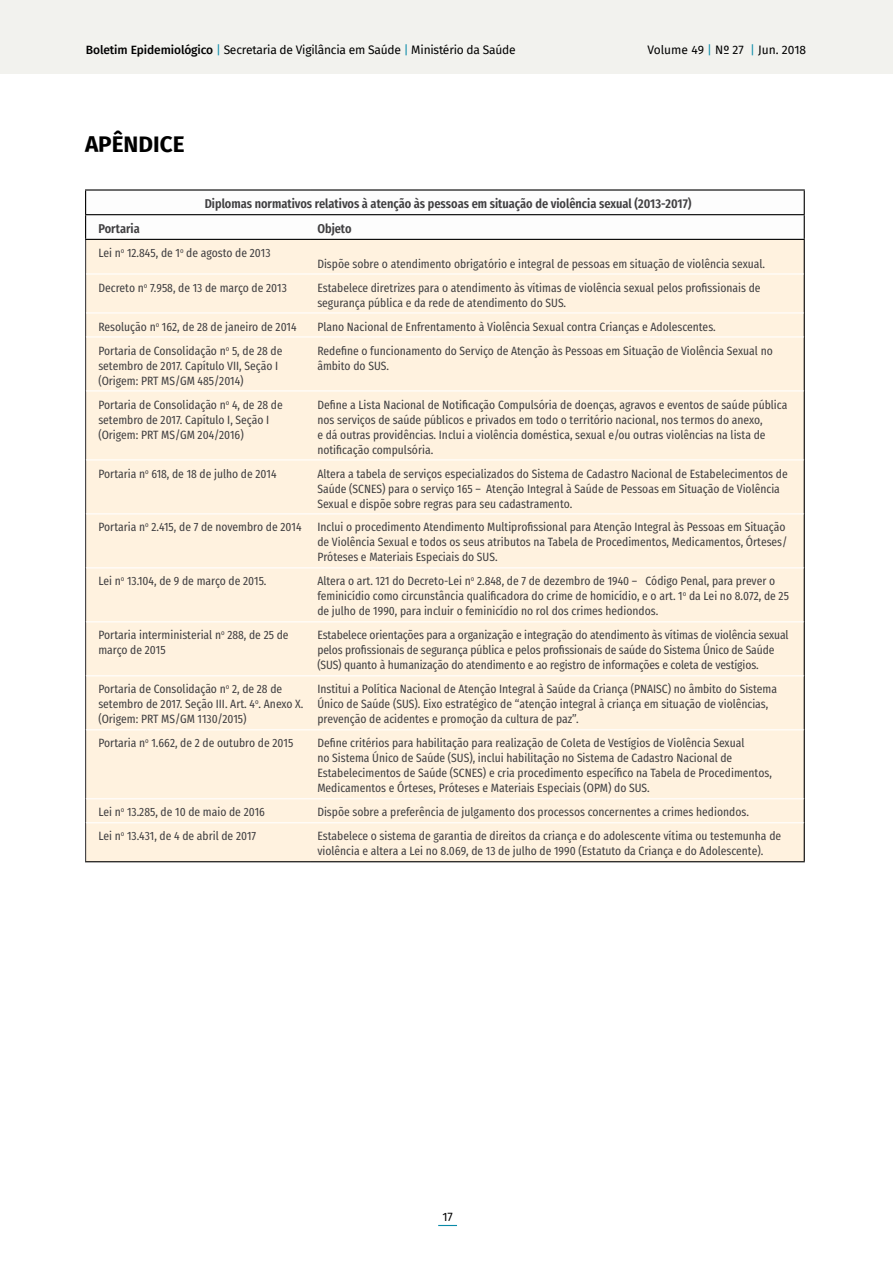
<style>
.page{position:relative;width:893px;height:1263px;background:#fff}
.page>*{position:absolute;margin:0;border:0;box-sizing:border-box;transform-origin:0 0}
.t1{font:700 22.5px "Fira Sans";color:#000}
.t2{font:600 12.75px "Fira Sans Condensed";color:#414042}
.t3{font:12px/15px "Fira Sans Condensed";color:#414042}
.t4{font:12px "Fira Sans";letter-spacing:-.02em;color:#000}
.t5{font:12px "Fira Sans";color:#000}
.s1{font-weight:500}
.s2{color:#098aa8}
</style>
<div class="page">
<div style="left:0;top:0;width:893px;height:74px;background:#f2f2ee"></div>
<svg style="left:438px;top:1225px;width:19px;height:1px"></svg>
<div style="left:86px;top:240px;width:718px;height:621px;background:#fff2df"></div>
<hr style="left:85px;top:861px;width:226px;height:1px;background:#000">
<hr style="left:311px;top:861px;width:494px;height:1px;background:#000">
<hr style="left:85px;top:239px;width:226px;height:1px;background:#000">
<hr style="left:311px;top:239px;width:494px;height:1px;background:#000">
<hr style="left:85px;top:240px;width:1px;height:34px;background:#414042">
<hr style="left:85px;top:274px;width:1px;height:39px;background:#414042">
<svg style="left:85px;top:313px;width:1px;height:24px"></svg>
<hr style="left:85px;top:337px;width:1px;height:54px;background:#414042">
<hr style="left:85px;top:391px;width:1px;height:69px;background:#414042">
<hr style="left:85px;top:460px;width:1px;height:54px;background:#414042">
<hr style="left:85px;top:514px;width:1px;height:54px;background:#414042">
<hr style="left:85px;top:568px;width:1px;height:54px;background:#414042">
<hr style="left:85px;top:622px;width:1px;height:54px;background:#414042">
<hr style="left:85px;top:676px;width:1px;height:54px;background:#414042">
<hr style="left:85px;top:730px;width:1px;height:69px;background:#414042">
<svg style="left:85px;top:799px;width:1px;height:24px"></svg>
<hr style="left:85px;top:823px;width:1px;height:38px;background:#414042">
<svg style="left:85px;top:191px;width:720px;height:48px"></svg>
<hr style="left:804px;top:240px;width:1px;height:34px;background:#000">
<hr style="left:804px;top:274px;width:1px;height:39px;background:#000">
<svg style="left:804px;top:313px;width:1px;height:24px"></svg>
<hr style="left:804px;top:337px;width:1px;height:54px;background:#000">
<hr style="left:804px;top:391px;width:1px;height:69px;background:#000">
<hr style="left:804px;top:460px;width:1px;height:54px;background:#000">
<hr style="left:804px;top:514px;width:1px;height:54px;background:#000">
<hr style="left:804px;top:568px;width:1px;height:54px;background:#000">
<hr style="left:804px;top:622px;width:1px;height:54px;background:#000">
<hr style="left:804px;top:676px;width:1px;height:54px;background:#000">
<hr style="left:804px;top:730px;width:1px;height:69px;background:#000">
<svg style="left:804px;top:799px;width:1px;height:24px"></svg>
<hr style="left:804px;top:823px;width:1px;height:38px;background:#000">
<hr style="left:86px;top:273px;width:225px;height:2px;background:#fff">
<hr style="left:311px;top:273px;width:493px;height:2px;background:#fff">
<hr style="left:86px;top:312px;width:225px;height:1px;background:#fff">
<hr style="left:311px;top:312px;width:493px;height:1px;background:#fff">
<hr style="left:86px;top:336px;width:225px;height:1px;background:#fff">
<hr style="left:311px;top:336px;width:493px;height:1px;background:#fff">
<hr style="left:86px;top:390px;width:225px;height:1px;background:#fff">
<hr style="left:311px;top:390px;width:493px;height:1px;background:#fff">
<hr style="left:86px;top:459px;width:225px;height:1px;background:#fff">
<hr style="left:311px;top:459px;width:493px;height:1px;background:#fff">
<hr style="left:86px;top:513px;width:225px;height:1px;background:#fff">
<hr style="left:311px;top:513px;width:493px;height:1px;background:#fff">
<hr style="left:86px;top:567px;width:225px;height:1px;background:#fff">
<hr style="left:311px;top:567px;width:493px;height:1px;background:#fff">
<hr style="left:86px;top:621px;width:225px;height:1px;background:#fff">
<hr style="left:311px;top:621px;width:493px;height:1px;background:#fff">
<hr style="left:86px;top:675px;width:225px;height:1px;background:#fff">
<hr style="left:311px;top:675px;width:493px;height:1px;background:#fff">
<hr style="left:86px;top:729px;width:225px;height:1px;background:#fff">
<hr style="left:311px;top:729px;width:493px;height:1px;background:#fff">
<hr style="left:86px;top:798px;width:225px;height:1px;background:#fff">
<hr style="left:311px;top:798px;width:493px;height:1px;background:#fff">
<hr style="left:86px;top:822px;width:225px;height:1px;background:#fff">
<hr style="left:311px;top:822px;width:493px;height:1px;background:#fff">
<hr style="left:85px;top:214px;width:226px;height:1px;background:#000">
<hr style="left:311px;top:214px;width:494px;height:1px;background:#000">
<hr style="left:85px;top:189px;width:226px;height:2px;background:#000">
<hr style="left:311px;top:189px;width:494px;height:2px;background:#000">
<p class="t4" style="left:86px;top:40px;width:431px"><span class="s1">Boletim Epidemiológico</span> <span class="s2">|</span> Secretaria de Vigilância em Saúde <span class="s2">|</span> Ministério da Saúde</p>
<h1 class="t1" style="left:85px;top:125px;width:101px">APÊNDICE</h1>
<p class="t5" style="left:647px;top:41px;width:160px">Volume 49 <span class="s2">|</span> Nº 27 <span class="s2">|</span> Jun. 2018</p>
<p class="t2" style="left:205px;top:192px;width:488px">Diplomas normativos relativos à atenção às pessoas em situação de violência sexual (2013-2017)</p>
<p class="t2" style="left:98px;top:217px;width:43px">Portaria</p>
<p class="t2" style="left:317px;top:217px;width:36px">Objeto</p>
<p class="t3" style="left:98px;top:244px;width:174px">Lei n<sup>o</sup> 12.845, de 1<sup>o</sup> de agosto de 2013</p>
<p class="t3" style="left:317px;top:255px;width:449px">Dispõe sobre o atendimento obrigatório e integral de pessoas em situação de violência sexual.</p>
<p class="t3" style="left:98px;top:279px;width:190px">Decreto n<sup>o</sup> 7.958, de 13 de março de 2013</p>
<p class="t3" style="left:317px;top:279px;width:445px">Estabelece diretrizes para o atendimento às vítimas de violência sexual pelos profissionais de segurança pública e da rede de atendimento do SUS.</p>
<p class="t3" style="left:98px;top:318px;width:200px">Resolução n<sup>o</sup> 162, de 28 de janeiro de 2014</p>
<p class="t3" style="left:317px;top:318px;width:400px">Plano Nacional de Enfrentamento à Violência Sexual contra Crianças e Adolescentes.</p>
<p class="t3" style="left:98px;top:342px;width:186px">Portaria de Consolidação n<sup>o</sup> 5, de 28 de setembro de 2017. Capítulo VII, Seção I (Origem: PRT MS/GM 485/2014)</p>
<p class="t3" style="left:317px;top:342px;width:457px">Redefine o funcionamento do Serviço de Atenção às Pessoas em Situação de Violência Sexual no âmbito do SUS.</p>
<p class="t3" style="left:98px;top:396px;width:186px">Portaria de Consolidação n<sup>o</sup> 4, de 28 de setembro de 2017. Capítulo I, Seção I (Origem: PRT MS/GM 204/2016)</p>
<p class="t3" style="left:317px;top:396px;width:471px">Define a Lista Nacional de Notificação Compulsória de doenças, agravos e eventos de saúde pública nos serviços de saúde públicos e privados em todo o território nacional, nos termos do anexo,<br>e dá outras providências. Inclui a violência doméstica, sexual e/ou outras violências na lista de notificação compulsória.</p>
<p class="t3" style="left:98px;top:464px;width:180px">Portaria n<sup>o</sup> 618, de 18 de julho de 2014</p>
<p class="t3" style="left:317px;top:464px;width:472px">Altera a tabela de serviços especializados do Sistema de Cadastro Nacional de Estabelecimentos de<br>Saúde (SCNES) para o serviço 165 – Atenção Integral à Saúde de Pessoas em Situação de Violência<br>Sexual e dispõe sobre regras para seu cadastramento.</p>
<p class="t3" style="left:98px;top:518px;width:205px">Portaria n<sup>o</sup> 2.415, de 7 de novembro de 2014</p>
<p class="t3" style="left:317px;top:518px;width:472px">Inclui o procedimento Atendimento Multiprofissional para Atenção Integral às Pessoas em Situação de Violência Sexual e todos os seus atributos na Tabela de Procedimentos, Medicamentos, Órteses/<br>Próteses e Materiais Especiais do SUS.</p>
<p class="t3" style="left:98px;top:572px;width:170px">Lei n<sup>o</sup> 13.104, de 9 de março de 2015.</p>
<p class="t3" style="left:317px;top:572px;width:473px">Altera o art. 121 do Decreto-Lei n<sup>o</sup> 2.848, de 7 de dezembro de 1940 – Código Penal, para prever o feminicídio como circunstância qualificadora do crime de homicídio, e o art. 1<sup>o</sup> da Lei no 8.072, de 25 de julho de 1990, para incluir o feminicídio no rol dos crimes hediondos.</p>
<p class="t3" style="left:98px;top:626px;width:192px">Portaria interministerial n<sup>o</sup> 288, de 25 de março de 2015</p>
<p class="t3" style="left:317px;top:626px;width:473px">Estabelece orientações para a organização e integração do atendimento às vítimas de violência sexual pelos profissionais de segurança pública e pelos profissionais de saúde do Sistema Único de Saúde (SUS) quanto à humanização do atendimento e ao registro de informações e coleta de vestígios.</p>
<p class="t3" style="left:98px;top:680px;width:207px">Portaria de Consolidação n<sup>o</sup> 2, de 28 de setembro de 2017. Seção III. Art. 4<sup>o</sup>. Anexo X. (Origem: PRT MS/GM 1130/2015)</p>
<p class="t3" style="left:317px;top:680px;width:461px">Institui a Política Nacional de Atenção Integral à Saúde da Criança (PNAISC) no âmbito do Sistema<br>Único de Saúde (SUS). Eixo estratégico de “atenção integral à criança em situação de violências, prevenção de acidentes e promoção da cultura de paz”.</p>
<p class="t3" style="left:98px;top:734px;width:196px">Portaria n<sup>o</sup> 1.662, de 2 de outubro de 2015</p>
<p class="t3" style="left:317px;top:734px;width:456px">Define critérios para habilitação para realização de Coleta de Vestígios de Violência Sexual<br>no Sistema Único de Saúde (SUS), inclui habilitação no Sistema de Cadastro Nacional de Estabelecimentos de Saúde (SCNES) e cria procedimento específico na Tabela de Procedimentos, Medicamentos e Órteses, Próteses e Materiais Especiais (OPM) do SUS.</p>
<p class="t3" style="left:98px;top:803px;width:168px">Lei n<sup>o</sup> 13.285, de 10 de maio de 2016</p>
<p class="t3" style="left:317px;top:803px;width:433px">Dispõe sobre a preferência de julgamento dos processos concernentes a crimes hediondos.</p>
<p class="t3" style="left:98px;top:827px;width:159px">Lei n<sup>o</sup> 13.431, de 4 de abril de 2017</p>
<p class="t3" style="left:317px;top:827px;width:465px">Estabelece o sistema de garantia de direitos da criança e do adolescente vítima ou testemunha de violência e altera a Lei no 8.069, de 13 de julho de 1990 (Estatuto da Criança e do Adolescente).</p>
<p class="t4" style="left:442px;top:1207px;width:12px">17</p>
</div>
